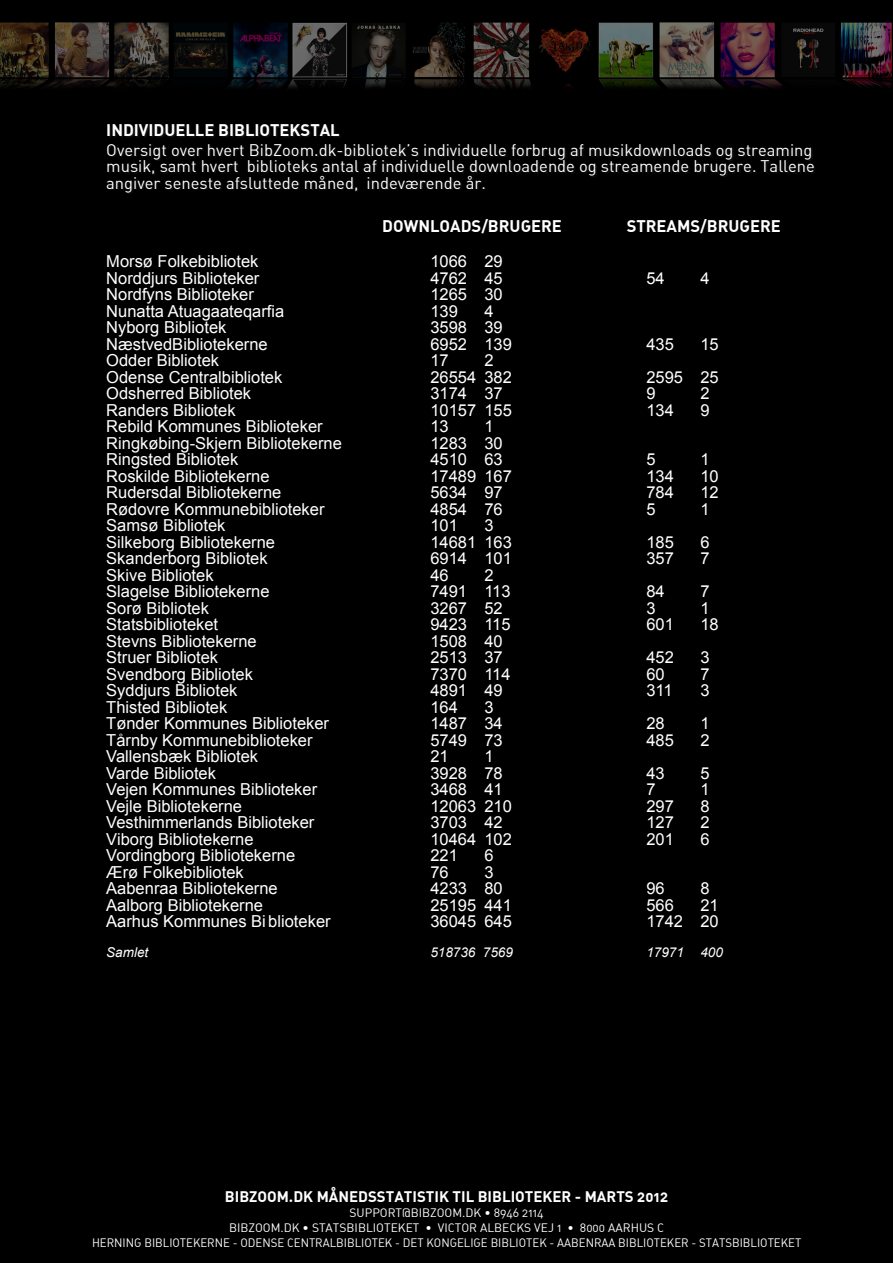
<style>
.page{position:relative;width:893px;height:1263px;background:#000}
.page>*{position:absolute;margin:0;border:0;box-sizing:border-box;transform-origin:0 0}
.t1{font:16.5px "Arial";color:#fff}
.t2{font:16.5px/16.5px "DIN Alternate";color:#fff}
.t3{font:700 16.5px "DIN Alternate";color:#fff}
.t4{font:700 15px "DIN Alternate";color:#fff}
.t5{font:italic 13.5px "Arial";color:#fff}
.t6{font:12px/15px "DIN Alternate";color:#fff;text-align:center}
</style>
<div class="page">
<img style="left:0;top:14px;width:892px;height:77px">
<div style="left:109px;top:126px;width:706px;height:68px;background:#231f20;opacity:.5"></div>
<p class="t3" style="left:106px;top:119px;width:235px">I NDIVIDUELLE BIBLIOTEKSTAL</p>
<p class="t2" style="left:106px;top:141px;width:710px">Oversigt over hvert BibZoom.dk-bibliotek’s individuelle forbrug af musikdownloads og streaming musik, samt hvert biblioteks antal af individuelle downloadende og streamende brugere. Tallene angiver seneste afsluttede måned, indeværende år.</p>
<p class="t3" style="left:112px;top:215px;width:48px">D</p>
<p class="t3" style="left:393px;top:215px;width:209px">OWNLOADS/BRUGERE S</p>
<p class="t3" style="left:636px;top:215px;width:146px">TREAMS/BRUGERE</p>
<p class="t1" style="left:106px;top:251px;width:154px">Morsø Folkebibliotek</p>
<p class="t1" style="left:430px;top:251px;width:74px">1066 29</p>
<p class="t1" style="left:106px;top:267px;width:155px">Norddjurs Biblioteker</p>
<p class="t1" style="left:430px;top:267px;width:74px">4762 45</p>
<p class="t1" style="left:646px;top:267px;width:20px">54</p>
<p class="t1" style="left:700px;top:267px;width:11px">4</p>
<p class="t1" style="left:106px;top:284px;width:149px">Nordfyns Biblioteker</p>
<p class="t1" style="left:430px;top:284px;width:74px">1265 30</p>
<p class="t1" style="left:106px;top:300px;width:179px">Nunatta Atuagaateqarfia</p>
<p class="t1" style="left:430px;top:300px;width:29px">139</p>
<p class="t1" style="left:484px;top:300px;width:11px">4</p>
<p class="t1" style="left:106px;top:317px;width:122px">Nyborg Bibliotek</p>
<p class="t1" style="left:430px;top:317px;width:74px">3598 39</p>
<p class="t1" style="left:106px;top:333px;width:163px">NæstvedBibliotekerne</p>
<p class="t1" style="left:430px;top:333px;width:83px">6952 139</p>
<p class="t1" style="left:646px;top:333px;width:29px">435</p>
<p class="t1" style="left:700px;top:333px;width:20px">15</p>
<p class="t1" style="left:106px;top:350px;width:114px">Odder Bibliotek</p>
<p class="t1" style="left:430px;top:350px;width:20px">17</p>
<p class="t1" style="left:484px;top:350px;width:11px">2</p>
<p class="t1" style="left:106px;top:366px;width:178px">Odense Centralbibliotek</p>
<p class="t1" style="left:430px;top:366px;width:83px">26554 382</p>
<p class="t1" style="left:646px;top:366px;width:74px">2595 25</p>
<p class="t1" style="left:106px;top:383px;width:146px">Odsherred Bibliotek</p>
<p class="t1" style="left:430px;top:383px;width:74px">3174 37</p>
<p class="t1" style="left:646px;top:383px;width:11px">9</p>
<p class="t1" style="left:700px;top:383px;width:11px">2</p>
<p class="t1" style="left:106px;top:399px;width:131px">Randers Bibliotek</p>
<p class="t1" style="left:430px;top:399px;width:83px">10157 155</p>
<p class="t1" style="left:646px;top:399px;width:29px">134</p>
<p class="t1" style="left:700px;top:399px;width:11px">9</p>
<p class="t1" style="left:106px;top:416px;width:218px">Rebild Kommunes Biblioteker</p>
<p class="t1" style="left:430px;top:416px;width:20px">13</p>
<p class="t1" style="left:484px;top:416px;width:11px">1</p>
<p class="t1" style="left:106px;top:432px;width:237px">Ringkøbing-Skjern Bibliotekerne</p>
<p class="t1" style="left:430px;top:432px;width:74px">1283 30</p>
<p class="t1" style="left:106px;top:449px;width:134px">Ringsted Bibliotek</p>
<p class="t1" style="left:430px;top:449px;width:74px">4510 63</p>
<p class="t1" style="left:646px;top:449px;width:11px">5</p>
<p class="t1" style="left:700px;top:449px;width:11px">1</p>
<p class="t1" style="left:106px;top:465px;width:165px">Roskilde Bibliotekerne</p>
<p class="t1" style="left:430px;top:465px;width:83px">17489 167</p>
<p class="t1" style="left:646px;top:465px;width:29px">134</p>
<p class="t1" style="left:700px;top:465px;width:20px">10</p>
<p class="t1" style="left:106px;top:482px;width:177px">Rudersdal Bibliotekerne</p>
<p class="t1" style="left:430px;top:482px;width:74px">5634 97</p>
<p class="t1" style="left:646px;top:482px;width:29px">784</p>
<p class="t1" style="left:700px;top:482px;width:20px">12</p>
<p class="t1" style="left:106px;top:498px;width:220px">Rødovre Kommunebiblioteker</p>
<p class="t1" style="left:430px;top:498px;width:74px">4854 76</p>
<p class="t1" style="left:646px;top:498px;width:11px">5</p>
<p class="t1" style="left:700px;top:498px;width:11px">1</p>
<p class="t1" style="left:106px;top:515px;width:121px">Samsø Bibliotek</p>
<p class="t1" style="left:430px;top:515px;width:29px">101</p>
<p class="t1" style="left:484px;top:515px;width:11px">3</p>
<p class="t1" style="left:106px;top:531px;width:170px">Silkeborg Bibliotekerne</p>
<p class="t1" style="left:430px;top:531px;width:83px">14681 163</p>
<p class="t1" style="left:646px;top:531px;width:29px">185</p>
<p class="t1" style="left:700px;top:531px;width:11px">6</p>
<p class="t1" style="left:106px;top:548px;width:163px">Skanderborg Bibliotek</p>
<p class="t1" style="left:430px;top:548px;width:83px">6914 101</p>
<p class="t1" style="left:646px;top:548px;width:29px">357</p>
<p class="t1" style="left:700px;top:548px;width:11px">7</p>
<p class="t1" style="left:106px;top:564px;width:109px">Skive Bibliotek</p>
<p class="t1" style="left:430px;top:564px;width:20px">46</p>
<p class="t1" style="left:484px;top:564px;width:11px">2</p>
<p class="t1" style="left:106px;top:581px;width:165px">Slagelse Bibliotekerne</p>
<p class="t1" style="left:430px;top:581px;width:82px">7491 113</p>
<p class="t1" style="left:646px;top:581px;width:20px">84</p>
<p class="t1" style="left:700px;top:581px;width:11px">7</p>
<p class="t1" style="left:106px;top:597px;width:104px">Sorø Bibliotek</p>
<p class="t1" style="left:430px;top:597px;width:74px">3267 52</p>
<p class="t1" style="left:646px;top:597px;width:11px">3</p>
<p class="t1" style="left:700px;top:597px;width:11px">1</p>
<p class="t1" style="left:106px;top:614px;width:113px">Statsbiblioteket</p>
<p class="t1" style="left:430px;top:614px;width:82px">9423 115</p>
<p class="t1" style="left:646px;top:614px;width:29px">601</p>
<p class="t1" style="left:700px;top:614px;width:20px">18</p>
<p class="t1" style="left:106px;top:630px;width:152px">Stevns Bibliotekerne</p>
<p class="t1" style="left:430px;top:630px;width:74px">1508 40</p>
<p class="t1" style="left:106px;top:647px;width:113px">Struer Bibliotek</p>
<p class="t1" style="left:430px;top:647px;width:74px">2513 37</p>
<p class="t1" style="left:646px;top:647px;width:29px">452</p>
<p class="t1" style="left:700px;top:647px;width:11px">3</p>
<p class="t1" style="left:106px;top:663px;width:148px">Svendborg Bibliotek</p>
<p class="t1" style="left:430px;top:663px;width:82px">7370 114</p>
<p class="t1" style="left:646px;top:663px;width:20px">60</p>
<p class="t1" style="left:700px;top:663px;width:11px">7</p>
<p class="t1" style="left:106px;top:680px;width:133px">Syddjurs Bibliotek</p>
<p class="t1" style="left:430px;top:680px;width:74px">4891 49</p>
<p class="t1" style="left:646px;top:680px;width:28px">311</p>
<p class="t1" style="left:700px;top:680px;width:11px">3</p>
<p class="t1" style="left:106px;top:696px;width:123px">Thisted Bibliotek</p>
<p class="t1" style="left:430px;top:696px;width:29px">164</p>
<p class="t1" style="left:484px;top:696px;width:11px">3</p>
<p class="t1" style="left:106px;top:713px;width:224px">Tønder Kommunes Biblioteker</p>
<p class="t1" style="left:430px;top:713px;width:74px">1487 34</p>
<p class="t1" style="left:646px;top:713px;width:20px">28</p>
<p class="t1" style="left:700px;top:713px;width:11px">1</p>
<p class="t1" style="left:106px;top:729px;width:208px">Tårnby Kommunebiblioteker</p>
<p class="t1" style="left:430px;top:729px;width:74px">5749 73</p>
<p class="t1" style="left:646px;top:729px;width:29px">485</p>
<p class="t1" style="left:700px;top:729px;width:11px">2</p>
<p class="t1" style="left:106px;top:746px;width:153px">Vallensbæk Bibliotek</p>
<p class="t1" style="left:430px;top:746px;width:20px">21</p>
<p class="t1" style="left:484px;top:746px;width:11px">1</p>
<p class="t1" style="left:106px;top:762px;width:111px">Varde Bibliotek</p>
<p class="t1" style="left:430px;top:762px;width:74px">3928 78</p>
<p class="t1" style="left:646px;top:762px;width:20px">43</p>
<p class="t1" style="left:700px;top:762px;width:11px">5</p>
<p class="t1" style="left:106px;top:779px;width:212px">Vejen Kommunes Biblioteker</p>
<p class="t1" style="left:430px;top:779px;width:74px">3468 41</p>
<p class="t1" style="left:646px;top:779px;width:11px">7</p>
<p class="t1" style="left:700px;top:779px;width:11px">1</p>
<p class="t1" style="left:106px;top:795px;width:137px">Vejle Bibliotekerne</p>
<p class="t1" style="left:430px;top:795px;width:83px">12063 210</p>
<p class="t1" style="left:646px;top:795px;width:29px">297</p>
<p class="t1" style="left:700px;top:795px;width:11px">8</p>
<p class="t1" style="left:106px;top:812px;width:210px">Vesthimmerlands Biblioteker</p>
<p class="t1" style="left:430px;top:812px;width:74px">3703 42</p>
<p class="t1" style="left:646px;top:812px;width:29px">127</p>
<p class="t1" style="left:700px;top:812px;width:11px">2</p>
<p class="t1" style="left:106px;top:828px;width:149px">Viborg Bibliotekerne</p>
<p class="t1" style="left:430px;top:828px;width:83px">10464 102</p>
<p class="t1" style="left:646px;top:828px;width:29px">201</p>
<p class="t1" style="left:700px;top:828px;width:11px">6</p>
<p class="t1" style="left:106px;top:845px;width:190px">Vordingborg Bibliotekerne</p>
<p class="t1" style="left:430px;top:845px;width:29px">221</p>
<p class="t1" style="left:484px;top:845px;width:11px">6</p>
<p class="t1" style="left:106px;top:861px;width:139px">Ærø Folkebibliotek</p>
<p class="t1" style="left:430px;top:861px;width:20px">76</p>
<p class="t1" style="left:484px;top:861px;width:11px">3</p>
<p class="t1" style="left:106px;top:878px;width:173px">Aabenraa Bibliotekerne</p>
<p class="t1" style="left:430px;top:878px;width:74px">4233 80</p>
<p class="t1" style="left:646px;top:878px;width:20px">96</p>
<p class="t1" style="left:700px;top:878px;width:11px">8</p>
<p class="t1" style="left:106px;top:894px;width:158px">Aalborg Bibliotekerne</p>
<p class="t1" style="left:430px;top:894px;width:83px">25195 441</p>
<p class="t1" style="left:646px;top:894px;width:29px">566</p>
<p class="t1" style="left:700px;top:894px;width:20px">21</p>
<p class="t1" style="left:106px;top:911px;width:226px">Aarhus Kommunes Bi blioteker</p>
<p class="t1" style="left:430px;top:911px;width:83px">36045 645</p>
<p class="t1" style="left:646px;top:911px;width:74px">1742 20</p>
<p class="t5" style="left:106px;top:944px;width:44px">Samlet</p>
<p class="t5" style="left:430px;top:944px;width:84px">518736 7569</p>
<p class="t5" style="left:646px;top:944px;width:78px">17971 400</p>
<p class="t4" style="left:225px;top:1187px;width:445px">BIBZOOM.DK MÅNEDSSTATISTIK TIL BIBLIOTEKER - MARTS 2012</p>
<p class="t6" style="left:92px;top:1205px;width:711px">support@bibzoom.dk • 8946 2114<br>B ibzoom.dk • Statsbiblioteket • Victor Albecks Vej 1 • 8000 Aarhus C<br>H erning Bibliotekerne - Odense Centralbibliotek - det kongelige bibliotek - AAbenraa Biblioteker - Statsbiblioteket</p>
</div>
